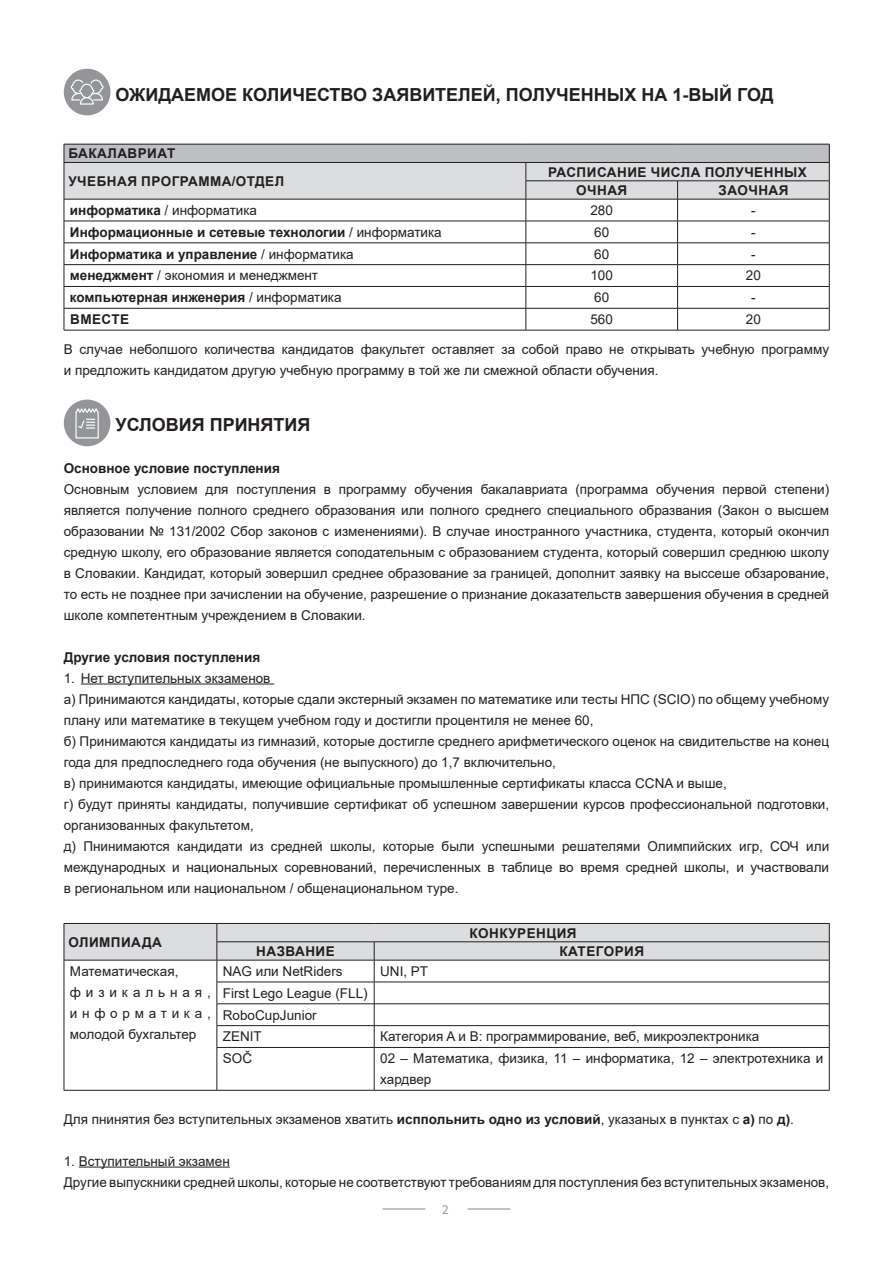
<style>
.page{position:relative;width:893px;height:1263px;background:#fff}
.page>*{position:absolute;margin:0;border:0;box-sizing:border-box;transform-origin:0 0}
.t1{font:700 18px "Arial";color:#231f20}
.t2{font:13.5px/21px "Arial";color:#231f20}
.t3{font:700 13.5px "Arial";color:#231f20}
.t4{font:700 13.5px/27.5px "Arial";letter-spacing:.035em;color:#231f20}
.t5{font:13.5px "Source Sans Pro";color:#939598}
.s1{font-weight:700}
.s2{font-weight:400}
</style>
<div class="page">
<hr style="left:383px;top:1208px;width:42px;height:1px;background:#939598">
<hr style="left:468px;top:1208px;width:42px;height:1px;background:#939598">
<hr style="left:81px;top:683px;width:193px;height:1px;background:#231f20">
<hr style="left:79px;top:1166px;width:151px;height:1px;background:#231f20">
<div style="left:64px;top:69px;width:46px;height:46px;background:#939598;border-radius:50%"></div>
<svg style="left:70px;top:79px;width:34px;height:26px"></svg>
<hr style="left:64px;top:330px;width:462px;height:1px;background:#231f20">
<hr style="left:526px;top:330px;width:152px;height:1px;background:#231f20">
<hr style="left:678px;top:330px;width:151px;height:1px;background:#231f20">
<svg style="left:64px;top:144px;width:766px;height:186px"></svg>
<div style="left:64px;top:400px;width:46px;height:46px;background:#939598;border-radius:50%"></div>
<svg style="left:75px;top:408px;width:24px;height:31px"></svg>
<hr style="left:64px;top:1047px;width:1px;height:43px;background:#231f20">
<hr style="left:217px;top:1047px;width:157px;height:1px;background:#231f20">
<hr style="left:217px;top:1048px;width:1px;height:42px;background:#231f20">
<hr style="left:374px;top:1047px;width:455px;height:1px;background:#231f20">
<hr style="left:374px;top:1048px;width:1px;height:42px;background:#231f20">
<hr style="left:829px;top:1048px;width:1px;height:42px;background:#231f20">
<hr style="left:64px;top:1090px;width:153px;height:1px;background:#231f20">
<hr style="left:217px;top:1090px;width:157px;height:1px;background:#231f20">
<hr style="left:374px;top:1090px;width:455px;height:1px;background:#231f20">
<svg style="left:64px;top:923px;width:766px;height:124px"></svg>
<h1 class="t1" style="left:115px;top:82px;width:660px">ОЖИДАЕМОЕ КОЛИЧЕСТВО ЗАЯВИТЕЛЕЙ, ПОЛУЧЕННЫХ НА 1-ВЫЙ ГОД</h1>
<p class="t4" style="left:68px;top:140px;width:217px">БАКАЛАВРИАТ<br>УЧЕБНАЯ ПРОГРАММА/ОТДЕЛ</p>
<p class="t4" style="left:576px;top:163px;width:232px;line-height:18.3px;text-indent:-28px">РАСПИСАНИЕ ЧИСЛА ПОЛУЧЕННЫХ<br>ОЧНАЯ</p>
<p class="t4" style="left:718px;top:177px;width:72px">ЗАОЧНАЯ</p>
<p class="t2" style="left:70px;top:200px;width:189px"><span class="s1">информатика</span> / информатика</p>
<p class="t2" style="left:590px;top:200px;width:24px">280</p>
<p class="t2" style="left:751px;top:200px;width:6px">-</p>
<p class="t3" style="left:70px;top:223px;width:373px">Информационные и сетевые технологии <span class="s2">/ информатика</span></p>
<p class="t2" style="left:594px;top:221px;width:17px">60</p>
<p class="t2" style="left:751px;top:221px;width:6px">-</p>
<p class="t3" style="left:70px;top:244px;width:285px">Информатика и управление <span class="s2">/ информатика</span></p>
<p class="t2" style="left:594px;top:243px;width:17px">60</p>
<p class="t2" style="left:751px;top:243px;width:6px">-</p>
<p class="t2" style="left:70px;top:265px;width:250px"><span class="s1">менеджмент</span> / экономия и менеджмент</p>
<p class="t2" style="left:590px;top:265px;width:24px">100</p>
<p class="t2" style="left:746px;top:265px;width:17px">20</p>
<p class="t3" style="left:70px;top:288px;width:273px">компьютерная инженерия <span class="s2">/ информатика</span></p>
<p class="t2" style="left:594px;top:287px;width:17px">60</p>
<p class="t2" style="left:751px;top:287px;width:6px">-</p>
<p class="t3" style="left:70px;top:310px;width:61px">ВМЕСТЕ</p>
<p class="t2" style="left:590px;top:309px;width:24px">560</p>
<p class="t2" style="left:746px;top:309px;width:17px">20</p>
<p class="t2" style="left:64px;top:339px;width:767px">В случае неболшого количества кандидатов факультет оставляет за собой право не открывать учебную программу и предложить кандидатом другую учебную программу в той же ли смежной области обучения.</p>
<h1 class="t1" style="left:115px;top:411px;width:196px">УСЛОВИЯ ПРИНЯТИЯ</h1>
<p class="t3" style="left:64px;top:458px;width:218px">Основное условие поступления</p>
<p class="t2" style="left:64px;top:478px;width:767px;text-align:justify">Основным условием для поступления в программу обучения бакалавриата (программа обучения первой степени) является получение полного среднего образования или полного среднего специального образвания (Закон о высшем образовании № 131/2002 Сбор законов с изменениями). В случае иностранного участника, студента, который окончил средную школу, его образование является соподательным с образованием студента, который совершил среднюю школу в Словакии. Кандидат, который зовершил среднее образование за границей, дополнит заявку на выссеше обзарование, то есть не позднее при зачислении на обучение, разрешение о признание доказательств завершения обучения в средней школе компетентным учреждением в Словакии.</p>
<p class="t3" style="left:64px;top:647px;width:198px">Другие условия поступления</p>
<p class="t2" style="left:64px;top:667px;width:767px">1. Нет вступительных экзаменов<br>а) Принимаются кандидаты, которые сдали экстерный экзамен по математике или тесты НПС (SCIO) по общему учебному плану или математике в текущем учебном году и достигли процентиля не менее 60,<br>б) Принимаются кандидаты из гимназий, которые достигле среднего арифметического оценок на свидительстве на конец года для предпоследнего года обучения (не выпускного) до 1,7 включительно,<br>в) принимаются кандидаты, имеющие официальные промышленные сертификаты класса CCNA и выше,<br>г) будут приняты кандидаты, получившие сертификат об успешном завершении курсов профессиональной подготовки, организованных факультетом,<br>д) Пнинимаются кандидати из средней школы, которые были успешными решателями Олимпийских игр, СОЧ или международных и национальных соревнований, перечисленных в таблице во время средней школы, и участвовали в региональном или национальном / общенациональном туре.</p>
<p class="t4" style="left:68px;top:928px;width:95px">ОЛИМПИАДА</p>
<p class="t4" style="left:469px;top:919px;width:109px">КОНКУРЕНЦИЯ</p>
<p class="t4" style="left:256px;top:937px;width:80px">НАЗВАНИЕ</p>
<p class="t4" style="left:559px;top:937px;width:86px">КАТЕГОРИЯ</p>
<p class="t2" style="left:70px;top:961px;width:142px">Математическая, физикальная, информатика, молодой бухгальтер</p>
<p class="t2" style="left:223px;top:961px;width:121px">NAG или NetRiders</p>
<p class="t2" style="left:380px;top:961px;width:50px">UNI, PT</p>
<p class="t2" style="left:223px;top:982px;width:146px;line-height:21.9px">First Lego League (FLL)<br>RoboCupJunior<br>ZENIT</p>
<p class="t2" style="left:380px;top:1026px;width:381px">Категория A и B: программирование, веб, микроэлектроника</p>
<p class="t2" style="left:223px;top:1048px;width:31px">SOČ</p>
<p class="t2" style="left:380px;top:1048px;width:445px">02 – Математика, физика, 11 – информатика, 12 – электротехника и хардвер</p>
<p class="t2" style="left:64px;top:1108px;width:732px">Для пнинятия без вступительных экзаменов хватить <span class="s1">исппольнить одно из условий</span>, указаных в пунктах с <span class="s1">а)</span> по <span class="s1">д)</span>.</p>
<p class="t2" style="left:64px;top:1150px;width:767px">1. Вступительный экзамен<br>Другие выпускники средней школы, которые не соответствуют требованиям для поступления без вступительных экзаменов,</p>
<p class="t5" style="left:442px;top:1201px;width:8px">2</p>
</div>
